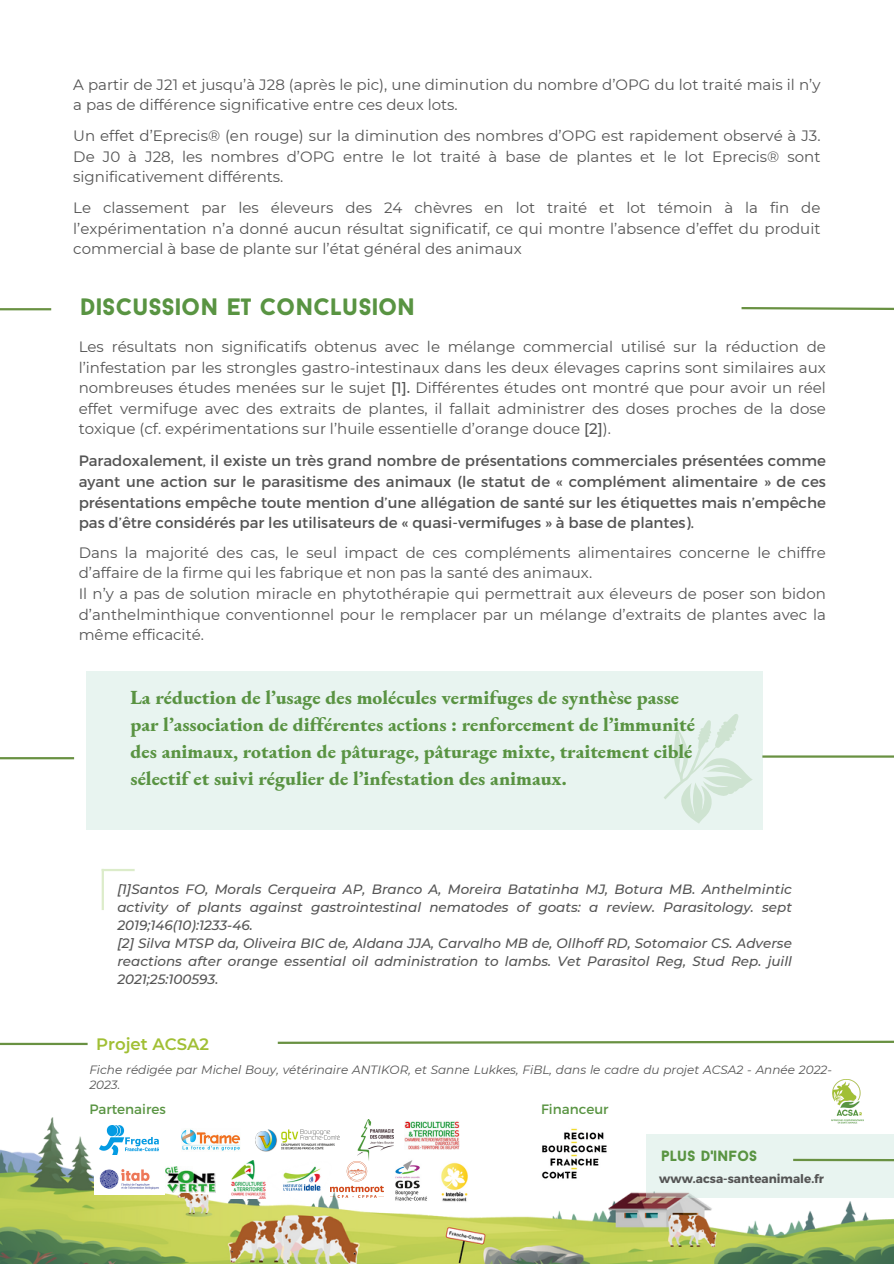
<style>
.page{position:relative;width:894px;height:1264px;background:#fff}
.page>*{position:absolute;margin:0;border:0;box-sizing:border-box;transform-origin:0 0}
.t1{font:900 24px "Baron Neue";color:#599442}
.t2{font:800 19.5px/27px "EB Garamond";color:#599342}
.t3{font:600 16.5px "Montserrat";color:#a1bf34}
.t4{font:15px/20.5px "Montserrat";color:#545454;text-align:justify}
.t5{font:900 15px "Baron Neue";color:#599442}
.t6{font:italic 500 13.5px/18px "Montserrat";color:#545454}
.t7{font:13.5px "Montserrat";color:#599442}
.t8{font:italic 12px/15px "Montserrat";color:#545454}
.t9{font:700 12px "Montserrat";color:#545454}
.s1{font-weight:500}
</style>
<div class="page">
<img style="left:0;top:1117px;width:893px;height:146px">
<img style="left:528px;top:1127px;width:93px;height:52px">
<div style="left:646px;top:1134px;width:247px;height:64px;background:#e8f4f0"></div>
<svg style="left:793px;top:1158px;width:100px;height:4px"></svg>
<img style="left:99px;top:1125px;width:60px;height:29px">
<img style="left:95px;top:1163px;width:70px;height:31px">
<img style="left:253px;top:1123px;width:97px;height:33px">
<img style="left:357px;top:1119px;width:36px;height:41px">
<img style="left:181px;top:1128px;width:60px;height:23px">
<img style="left:404px;top:1120px;width:55px;height:29px">
<img style="left:229px;top:1160px;width:38px;height:38px">
<img style="left:267px;top:1161px;width:64px;height:44px">
<img style="left:165px;top:1166px;width:51px;height:26px">
<img style="left:331px;top:1161px;width:53px;height:37px">
<img style="left:391px;top:1156px;width:40px;height:48px">
<img style="left:439px;top:1161px;width:30px;height:41px">
<hr style="left:0;top:1042px;width:88px;height:3px;background:#699142">
<svg style="left:277px;top:1040px;width:616px;height:4px"></svg>
<img style="left:831px;top:1079px;width:32px;height:44px">
<svg style="left:741px;top:307px;width:152px;height:3px"></svg>
<hr style="left:0;top:308px;width:51px;height:2px;background:#699142">
<div style="left:86px;top:671px;width:676px;height:159px;background:#e8f4f0"></div>
<hr style="left:762px;top:755px;width:131px;height:2px;background:#699142">
<hr style="left:0;top:757px;width:74px;height:2px;background:#699142">
<svg style="left:664px;top:714px;width:88px;height:109px"></svg>
<hr style="left:102px;top:868px;width:2px;height:42px;background:#dcecca">
<hr style="left:102px;top:868px;width:33px;height:3px;background:#dcecca">
<p class="t4" style="left:73px;top:74px;width:748px">A partir de J21 et jusqu’à J28 (après le pic), une diminution du nombre d’OPG du lot traité mais il n’y a pas de différence significative entre ces deux lots.</p>
<p class="t4" style="left:73px;top:125px;width:748px">Un effet d’Eprecis® (en rouge) sur la diminution des nombres d’OPG est rapidement observé à J3.<br>De J0 à J28, les nombres d’OPG entre le lot traité à base de plantes et le lot Eprecis® sont significativement différents.</p>
<p class="t4" style="left:73px;top:197px;width:748px">Le classement par les éleveurs des 24 chèvres en lot traité et lot témoin à la fin de l’expérimentation n’a donné aucun résultat significatif, ce qui montre l’absence d’effet du produit commercial à base de plante sur l’état général des animaux</p>
<p class="t1" style="left:80px;top:297px;width:337px">DISCUSSION ET CONCLUSION</p>
<p class="t4" style="left:79px;top:336px;width:748px">Les résultats non significatifs obtenus avec le mélange commercial utilisé sur la réduction de l’infestation par les strongles gastro-intestinaux dans les deux élevages caprins sont similaires aux nombreuses études menées sur le sujet <span class="s1">[1].</span> Différentes études ont montré que pour avoir un réel effet vermifuge avec des extraits de plantes, il fallait administrer des doses proches de la dose toxique (cf. expérimentations sur l’huile essentielle d’orange douce <span class="s1">[2]</span>).</p>
<p class="t4" style="left:79px;top:450px;width:748px">Paradoxalement, il existe un très grand nombre de présentations commerciales présentées comme ayant une action sur le parasitisme des animaux (le statut de « complément alimentaire » de ces présentations empêche toute mention d’une allégation de santé sur les étiquettes mais n’empêche pas d’être considérés par les utilisateurs de « quasi-vermifuges » à base de plantes).</p>
<p class="t4" style="left:79px;top:542px;width:748px;text-align:left">Dans la majorité des cas, le seul impact de ces compléments alimentaires concerne le chiffre d’affaire de la firme qui les fabrique et non pas la santé des animaux.<br>Il n’y a pas de solution miracle en phytothérapie qui permettrait aux éleveurs de poser son bidon d’anthelminthique conventionnel pour le remplacer par un mélange d’extraits de plantes avec la même efficacité.</p>
<p class="t2" style="left:130px;top:683px;width:566px">La réduction de l’usage des molécules vermifuges de synthèse passe par l’association de différentes actions : renforcement de l’immunité des animaux, rotation de pâturage, pâturage mixte, traitement ciblé sélectif et suivi régulier de l’infestation des animaux.</p>
<h3 class="t6" style="left:117px;top:880px;width:675px">[1]Santos FO, Morals Cerqueira AP, Branco A, Moreira Batatinha MJ, Botura MB. Anthelmintic activity of plants against gastrointestinal nematodes of goats: a review. Parasitology. sept 2019;146(10):1233‑46.<br>[2] Silva MTSP da, Oliveira BIC de, Aldana JJA, Carvalho MB de, Ollhoff RD, Sotomaior CS. Adverse reactions after orange essential oil administration to lambs. Vet Parasitol Reg, Stud Rep. juill 2021;25:100593.</h3>
<h6 class="t3" style="left:96px;top:1033px;width:114px">Projet ACSA2</h6>
<p class="t8" style="left:89px;top:1061px;width:743px">Fiche rédigée par Michel Bouy, vétérinaire ANTIKOR, et Sanne Lukkes, FiBL, dans le cadre du projet ACSA2 - Année 2022-<br>2023.</p>
<p class="t7" style="left:89px;top:1100px;width:78px">Partenaires</p>
<p class="t7" style="left:541px;top:1100px;width:69px">Financeur</p>
<p class="t5" style="left:661px;top:1149px;width:98px">PLUS D'INFOS</p>
<p class="t9" style="left:659px;top:1170px;width:166px">www.acsa-santeanimale.fr</p>
</div>
